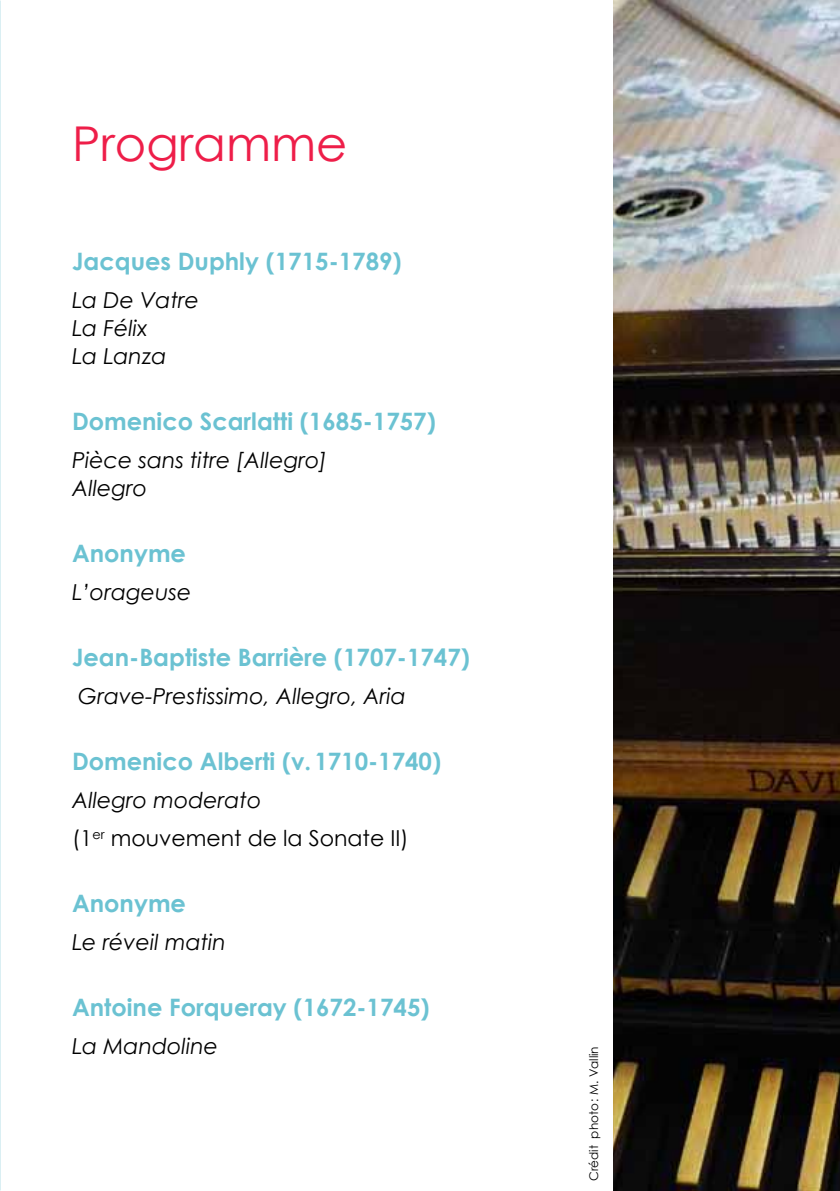
<style>
.page{position:relative;width:840px;height:1191px;background:#fff}
.page>*{position:absolute;margin:0;border:0;box-sizing:border-box;transform-origin:0 0}
.t1{font:48px "Century Gothic";color:#ee1e49}
.t2{font:700 24px "Century Gothic";color:#6bc2d2}
.t3{font:italic 22px/28px "Century Gothic";color:#000}
.t4{font:22px/38px "Century Gothic";color:#000}
.t5{font:12px "Century Gothic";color:#000}
.s1{font-style:italic}
</style>
<div class="page">
<img style="left:613px;top:0;width:226px;height:1191px">
<h1 class="t1" style="left:72px;top:110px;width:277px">Programme</h1>
<p class="t2" style="left:72px;top:243px;width:331px">Jacques Duphly (1715-1789)</p>
<p class="t3" style="left:72px;top:285px;width:128px">La De Vatre<br>La Félix<br>La Lanza</p>
<p class="t2" style="left:72px;top:403px;width:365px">Domenico Scarlatti (1685-1757)</p>
<p class="t3" style="left:72px;top:445px;width:256px">Pièce sans titre [Allegro]<br>Allegro</p>
<p class="t2" style="left:72px;top:535px;width:115px">Anonyme</p>
<p class="t3" style="left:72px;top:577px;width:121px">L’orageuse</p>
<p class="t2" style="left:72px;top:639px;width:399px">Jean-Baptiste Barrière (1707-1747)</p>
<p class="t3" style="left:78px;top:681px;width:329px">Grave-Prestissimo, Allegro, Aria</p>
<p class="t2" style="left:72px;top:743px;width:370px">Domenico Alberti (v.1710-1740)</p>
<p class="t4" style="left:72px;top:780px;width:338px"><span class="s1">Allegro moderato<br></span>(1<sup>er</sup> mouvement de la Sonate II)</p>
<p class="t2" style="left:72px;top:885px;width:115px">Anonyme</p>
<p class="t3" style="left:72px;top:927px;width:155px">Le réveil matin</p>
<p class="t2" style="left:72px;top:989px;width:359px">Antoine Forqueray (1672-1745)</p>
<p class="t3" style="left:72px;top:1031px;width:147px">La Mandoline</p>
<p class="t5" style="left:585px;top:1181px;width:136px;rotate:-90deg">Crédit photo: M. Vallin</p>
</div>
